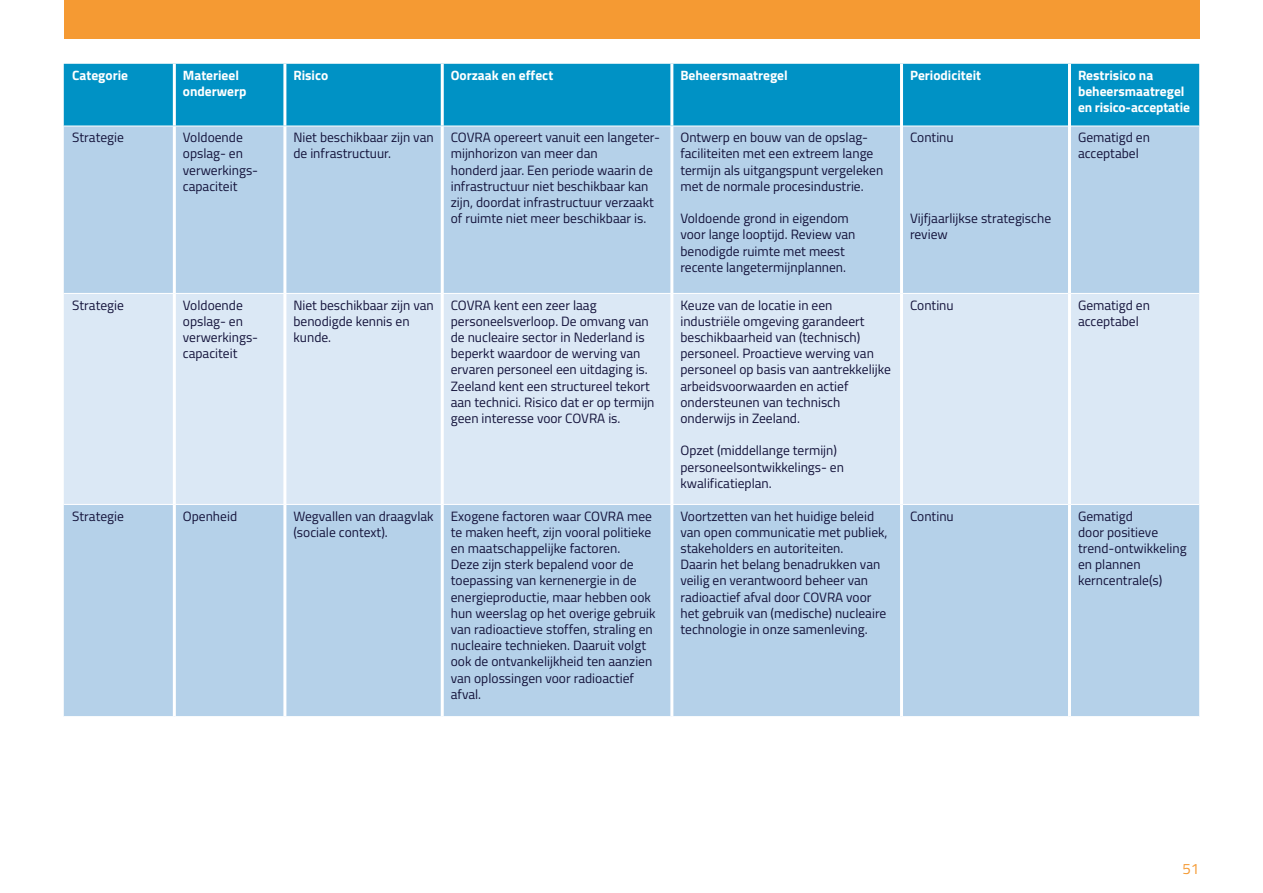
<style>
.page{position:relative;width:1263px;height:893px;background:#fff}
.page>*{position:absolute;margin:0;border:0;box-sizing:border-box;transform-origin:0 0}
.t1{font:15px "Titillium";color:#f59a33}
.t2{font:13.5px/16.2px "Titillium";color:#14133b}
.t3{font:700 13.5px/16.2px "Titillium";color:#fff}
</style>
<div class="page">
<div style="left:64px;top:64px;width:836px;height:62px;background:#0092c5"></div>
<div style="left:903px;top:64px;width:296px;height:62px;background:#0092c5"></div>
<div style="left:64px;top:127px;width:1135px;height:589px;background:#b5d1e9"></div>
<div style="left:64px;top:294px;width:1135px;height:210px;background:#dbe8f5"></div>
<hr style="left:173px;top:64px;width:3px;height:62px;background:#fff">
<hr style="left:283px;top:64px;width:3px;height:62px;background:#fff">
<hr style="left:441px;top:64px;width:3px;height:62px;background:#fff">
<hr style="left:670px;top:64px;width:3px;height:62px;background:#fff">
<hr style="left:173px;top:126px;width:3px;height:167px;background:#fff">
<hr style="left:283px;top:126px;width:3px;height:167px;background:#fff">
<hr style="left:441px;top:126px;width:3px;height:167px;background:#fff">
<hr style="left:670px;top:126px;width:3px;height:167px;background:#fff">
<hr style="left:173px;top:294px;width:3px;height:210px;background:#fff">
<hr style="left:283px;top:294px;width:3px;height:210px;background:#fff">
<hr style="left:441px;top:294px;width:3px;height:210px;background:#fff">
<hr style="left:670px;top:294px;width:3px;height:210px;background:#fff">
<hr style="left:173px;top:505px;width:3px;height:211px;background:#fff">
<hr style="left:283px;top:505px;width:3px;height:211px;background:#fff">
<hr style="left:441px;top:505px;width:3px;height:211px;background:#fff">
<hr style="left:670px;top:505px;width:3px;height:211px;background:#fff">
<hr style="left:64px;top:504px;width:110px;height:1px;background:#fff">
<hr style="left:174px;top:504px;width:111px;height:1px;background:#fff">
<hr style="left:285px;top:504px;width:157px;height:1px;background:#fff">
<hr style="left:442px;top:504px;width:230px;height:1px;background:#fff">
<hr style="left:672px;top:504px;width:228px;height:1px;background:#fff">
<hr style="left:903px;top:504px;width:165px;height:1px;background:#fff">
<hr style="left:1071px;top:504px;width:128px;height:1px;background:#fff">
<hr style="left:64px;top:293px;width:110px;height:1px;background:#fff">
<hr style="left:174px;top:293px;width:111px;height:1px;background:#fff">
<hr style="left:285px;top:293px;width:157px;height:1px;background:#fff">
<hr style="left:442px;top:293px;width:230px;height:1px;background:#fff">
<hr style="left:672px;top:293px;width:228px;height:1px;background:#fff">
<hr style="left:903px;top:293px;width:165px;height:1px;background:#fff">
<hr style="left:1071px;top:293px;width:128px;height:1px;background:#fff">
<hr style="left:1068px;top:504px;width:3px;height:212px;background:#fff">
<hr style="left:900px;top:126px;width:3px;height:167px;background:#fff">
<hr style="left:900px;top:293px;width:3px;height:211px;background:#fff">
<hr style="left:900px;top:504px;width:3px;height:212px;background:#fff">
<hr style="left:1068px;top:64px;width:3px;height:62px;background:#fff">
<hr style="left:1068px;top:126px;width:3px;height:167px;background:#fff">
<hr style="left:1068px;top:293px;width:3px;height:211px;background:#fff">
<div style="left:64px;top:0;width:1135px;height:38px;background:#f59a33"></div>
<p class="t3" style="left:72px;top:66px;width:57px">Categorie</p>
<p class="t3" style="left:183px;top:66px;width:65px">Materieel onderwerp</p>
<p class="t3" style="left:293px;top:66px;width:36px">Risico</p>
<p class="t3" style="left:451px;top:66px;width:104px">Oorzaak en effect</p>
<p class="t3" style="left:680px;top:66px;width:109px">Beheersmaatregel</p>
<p class="t3" style="left:910px;top:66px;width:73px">Periodiciteit</p>
<p class="t3" style="left:1078px;top:66px;width:113px">Restrisico na beheersmaatregel en risico-acceptatie</p>
<p class="t2" style="left:72px;top:129px;width:53px">Strategie</p>
<p class="t2" style="left:183px;top:129px;width:77px">Voldoende opslag- en verwerkings&shy;capaciteit</p>
<p class="t2" style="left:293px;top:129px;width:142px">Niet beschikbaar zijn van de infrastructuur.</p>
<p class="t2" style="left:451px;top:129px;width:211px">COVRA opereert vanuit een langeter&shy;mijnhorizon van meer dan<br>honderd jaar. Een periode waarin de infrastructuur niet beschikbaar kan zijn, doordat infrastructuur verzaakt of ruimte niet meer beschikbaar is.</p>
<p class="t2" style="left:680px;top:129px;width:204px">Ontwerp en bouw van de opslag&shy;faciliteiten met een extreem lange termijn als uitgangspunt vergeleken met de normale procesindustrie.</p>
<p class="t2" style="left:1078px;top:129px;width:73px">Gematigd en acceptabel</p>
<p class="t2" style="left:910px;top:129px;width:45px">Continu</p>
<p class="t2" style="left:910px;top:210px;width:143px">Vijfjaarlijkse strategische review</p>
<p class="t2" style="left:680px;top:210px;width:177px">Voldoende grond in eigendom voor lange looptijd. Review van benodigde ruimte met meest recente langetermijnplannen.</p>
<p class="t2" style="left:72px;top:296px;width:53px">Strategie</p>
<p class="t2" style="left:183px;top:296px;width:77px">Voldoende opslag- en verwerkings&shy;capaciteit</p>
<p class="t2" style="left:293px;top:296px;width:142px">Niet beschikbaar zijn van benodigde kennis en kunde.</p>
<p class="t2" style="left:451px;top:296px;width:205px">COVRA kent een zeer laag personeelsverloop. De omvang van de nucleaire sector in Nederland is beperkt waardoor de werving van ervaren personeel een uitdaging is.<br>Zeeland kent een structureel tekort aan technici. Risico dat er op termijn geen interesse voor COVRA is.</p>
<p class="t2" style="left:680px;top:296px;width:212px">Keuze van de locatie in een industriële omgeving garandeert beschikbaarheid van (technisch) personeel. Proactieve werving van personeel op basis van aantrekkelijke arbeidsvoorwaarden en actief ondersteunen van technisch onderwijs in Zeeland.</p>
<p class="t2" style="left:680px;top:442px;width:165px">Opzet (middellange termijn) personeelsontwikkelings- en kwalificatieplan.</p>
<p class="t2" style="left:910px;top:296px;width:45px">Continu</p>
<p class="t2" style="left:1078px;top:296px;width:73px">Gematigd en acceptabel</p>
<p class="t2" style="left:72px;top:507px;width:53px">Strategie</p>
<p class="t2" style="left:183px;top:507px;width:56px">Openheid</p>
<p class="t2" style="left:293px;top:507px;width:142px">Wegvallen van draagvlak (sociale context).</p>
<p class="t2" style="left:451px;top:507px;width:206px">Exogene factoren waar COVRA mee te maken heeft, zijn vooral politieke en maatschappelijke factoren.<br>Deze zijn sterk bepalend voor de toepassing van kernenergie in de energieproductie, maar hebben ook hun weerslag op het overige gebruik van radioactieve stoffen, straling en nucleaire technieken. Daaruit volgt ook de ontvankelijkheid ten aanzien van oplossingen voor radioactief afval.</p>
<p class="t2" style="left:680px;top:507px;width:209px">Voortzetten van het huidige beleid van open communicatie met publiek, stakeholders en autoriteiten.<br>Daarin het belang benadrukken van veilig en verantwoord beheer van radioactief afval door COVRA voor het gebruik van (medische) nucleaire technologie in onze samenleving.</p>
<p class="t2" style="left:910px;top:507px;width:45px">Continu</p>
<p class="t2" style="left:1078px;top:507px;width:110px">Gematigd<br>door positieve trend-ontwikkeling en plannen kerncentrale(s)</p>
<p class="t1" style="left:1182px;top:858px;width:18px">51</p>
</div>
